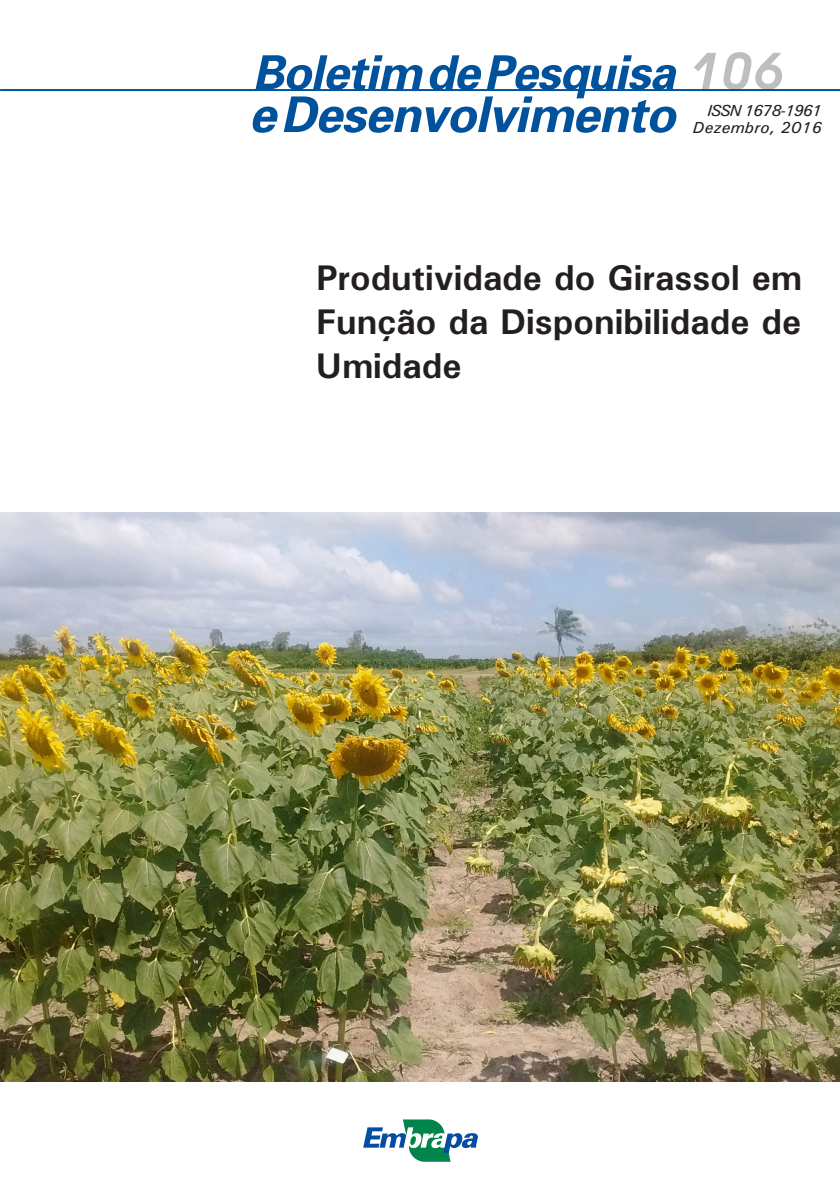
<style>
.page{position:relative;width:840px;height:1191px;background:#fff}
.page>*{position:absolute;margin:0;border:0;box-sizing:border-box;transform-origin:0 0}
.t1{font:italic 600 51.2px "Avant Garde IT Cby BT";color:#bcbec0}
.t2{font:700 36px/43.8px "Univers";color:#231f20;text-align:justify}
.t3{font:italic 16px/17.4px "Univers";letter-spacing:.015em;color:#231f20;text-align:right}
</style>
<div class="page">
<img style="left:0;top:513px;width:839px;height:568px">
<svg style="left:251px;top:55px;width:426px;height:78px"></svg>
<hr style="left:0;top:89px;width:839px;height:2px;background:#00529c">
<svg style="left:363px;top:1119px;width:115px;height:42px"></svg>
<h1 class="t1" style="left:690px;top:50px;width:95px">106</h1>
<p class="t3" style="left:692px;top:103px;width:131px">ISSN 1678-1961<br>Dezembro, 2016</p>
<p class="t2" style="left:316px;top:259px;width:487px">Produtividade do Girassol em Função da Disponibilidade de Umidade</p>
</div>
